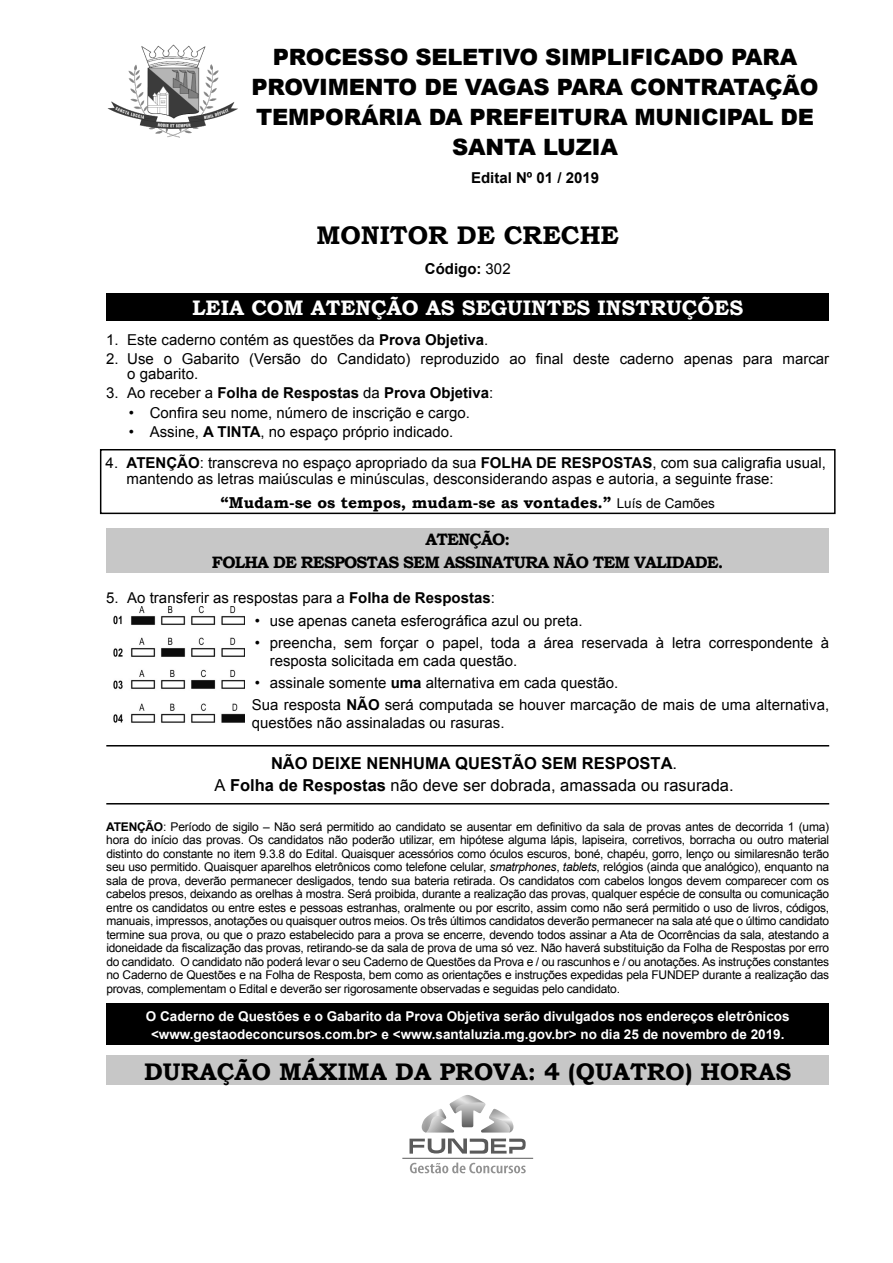
<style>
.page{position:relative;width:893px;height:1263px;background:#fff}
.page>*{position:absolute;margin:0;border:0;box-sizing:border-box;transform-origin:0 0}
.t1{font:700 25.5px "Bookman Old Style";color:#000}
.t2{font:700 24px "Bookman Old Style";color:#000}
.t3{font:900 22.5px/30px "Arial";letter-spacing:-.01em;color:#000;text-align:center}
.t4{font:700 21px "Bookman Old Style";color:#fff}
.t5{font:700 16.5px/22.2px "Arial";color:#000;text-align:center}
.t6{font:700 16.5px/22.5px "Bookman Old Style";letter-spacing:-.05em;color:#000;text-align:center}
.t7{font:700 15.75px "Bookman Old Style";color:#000}
.t8{font:15px/15px "Arial";color:#000}
.t9{font:700 15px "Arial";color:#000}
.t10{font:700 13.5px/18px "Arial";color:#fff;text-align:center}
.t11{font:12px/13.5px "Arial";letter-spacing:-.02em;color:#000;text-align:justify}
.s1{font-weight:400}
.s2{font-weight:700}
.s3{font-family:"Arial";font-weight:400;font-size:13.5px}
.s4{font-style:italic}
</style>
<div class="page">
<div style="left:106px;top:294px;width:723px;height:27px;background:#000"></div>
<div style="left:100px;top:449px;width:736px;height:65px;border:2px solid #000"></div>
<div style="left:106px;top:528px;width:723px;height:28px;background:#c7c7c7"></div>
<div style="left:106px;top:533px;width:723px;height:39px;background:#c7c7c7"></div>
<hr style="left:106px;top:745px;width:723px;height:1px;background:#000">
<hr style="left:106px;top:803px;width:723px;height:1px;background:#000">
<div style="left:106px;top:1003px;width:723px;height:42px;background:#000"></div>
<div style="left:106px;top:1055px;width:723px;height:29px;background:#c7c7c7"></div>
<div style="left:106px;top:1063px;width:723px;height:22px;background:#c7c7c7"></div>
<svg style="left:409px;top:1138px;width:117px;height:16px"></svg>
<svg style="left:421px;top:1095px;width:93px;height:37px"></svg>
<svg style="left:410px;top:1162px;width:116px;height:11px"></svg>
<hr style="left:402px;top:1158px;width:131px;height:1px;background:#5a5a5a">
<img style="left:113px;top:607px;width:131px;height:116px">
<img style="left:107px;top:44px;width:131px;height:94px">
<h3 class="t3" style="left:252px;top:41px;width:569px">PROCESSO SELETIVO SIMPLIFICADO PARA<br>PROVIMENTO DE VAGAS PARA CONTRATAÇÃO<br>TEMPORÁRIA DA PREFEITURA MUNICIPAL DE<br>SANTA LUZIA</h3>
<p class="t9" style="left:471px;top:168px;width:130px">Edital Nº 01 / 2019</p>
<h1 class="t1" style="left:317px;top:216px;width:304px">MONITOR DE CRECHE</h1>
<p class="t9" style="left:425px;top:259px;width:87px">Código: <span class="s1">302</span></p>
<h3 class="t4" style="left:192px;top:293px;width:553px">LEIA COM ATENÇÃO AS SEGUINTES INSTRUÇÕES</h3>
<p class="t8" style="left:106px;top:332px;width:384px">1. Este caderno contém as questões da <span class="s2">Prova Objetiva</span>.</p>
<p class="t8" style="left:127px;top:351px;width:703px;text-indent:-21px">2. Use o Gabarito (Versão do Candidato) reproduzido ao final deste caderno apenas para marcar o gabarito.</p>
<p class="t9" style="left:106px;top:383px;width:388px"><span class="s1">3. Ao receber a</span> Folha de Respostas <span class="s1">da</span> Prova Objetiva<span class="s1">:</span></p>
<p class="t8" style="left:129px;top:405px;width:343px">• Confira seu nome, número de inscrição e cargo.</p>
<p class="t8" style="left:129px;top:424px;width:326px">• Assine, <span class="s2">A TINTA</span>, no espaço próprio indicado.</p>
<p class="t8" style="left:127px;top:454px;width:701px;line-height:16.5px;text-indent:-21px">4. <span class="s2">ATENÇÃO</span>: transcreva no espaço apropriado da sua <span class="s2">FOLHA DE RESPOSTAS</span>, com sua caligrafia usual, mantendo as letras maiúsculas e minúsculas, desconsiderando aspas e autoria, a seguinte frase:</p>
<h3 class="t7" style="left:220px;top:491px;width:496px">“Mudam-se os tempos, mudam-se as vontades.” <span class="s3">Luís de Camões</span></h3>
<h3 class="t6" style="left:212px;top:528px;width:513px">ATENÇÃO:<br>FOLHA DE RESPOSTAS SEM ASSINATURA NÃO TEM VALIDADE.</h3>
<p class="t8" style="left:106px;top:591px;width:390px">5. Ao transferir as respostas para a <span class="s2">Folha de Respostas</span>:</p>
<p class="t8" style="left:255px;top:613px;width:329px">• use apenas caneta esferográfica azul ou preta.</p>
<p class="t8" style="left:270px;top:634px;width:561px;line-height:18px;text-indent:-15px">• preencha, sem forçar o papel, toda a área reservada à letra correspondente à resposta solicitada em cada questão.</p>
<p class="t8" style="left:252px;top:672px;width:579px;line-height:22.2px">• assinale somente <span class="s2">uma</span> alternativa em cada questão.<br>Sua resposta <span class="s2">NÃO</span> será computada se houver marcação de mais de uma alternativa,</p>
<p class="t8" style="left:252px;top:716px;width:254px">questões não assinaladas ou rasuras.</p>
<h3 class="t5" style="left:215px;top:752px;width:521px">NÃO DEIXE NENHUMA QUESTÃO SEM RESPOSTA<span class="s1">.<br>A</span> Folha de Respostas <span class="s1">não deve ser dobrada, amassada ou rasurada.</span></h3>
<p class="t11" style="left:106px;top:820px;width:724px"><span class="s2">ATENÇÃO</span>: Período de sigilo – Não será permitido ao candidato se ausentar em definitivo da sala de provas antes de decorrida 1 (uma) hora do início das provas. Os candidatos não poderão utilizar, em hipótese alguma lápis, lapiseira, corretivos, borracha ou outro material distinto do constante no item 9.3.8 do Edital. Quaisquer acessórios como óculos escuros, boné, chapéu, gorro, lenço ou similaresnão terão seu uso permitido. Quaisquer aparelhos eletrônicos como telefone celular, <span class="s4">smatrphones</span>, <span class="s4">tablets</span>, relógios (ainda que analógico), enquanto na sala de prova, deverão permanecer desligados, tendo sua bateria retirada. Os candidatos com cabelos longos devem comparecer com os cabelos presos, deixando as orelhas à mostra. Será proibida, durante a realização das provas, qualquer espécie de consulta ou comunicação entre os candidatos ou entre estes e pessoas estranhas, oralmente ou por escrito, assim como não será permitido o uso de livros, códigos, manuais, impressos, anotações ou quaisquer outros meios. Os três últimos candidatos deverão permanecer na sala até que o último candidato termine sua prova, ou que o prazo estabelecido para a prova se encerre, devendo todos assinar a Ata de Ocorrências da sala, atestando a idoneidade da fiscalização das provas, retirando-se da sala de prova de uma só vez. Não haverá substituição da Folha de Respostas por erro do candidato. O candidato não poderá levar o seu Caderno de Questões da Prova e / ou rascunhos e / ou anotações. As instruções constantes no Caderno de Questões e na Folha de Resposta, bem como as orientações e instruções expedidas pela FUNDEP durante a realização das provas, complementam o Edital e deverão ser rigorosamente observadas e seguidas pelo candidato.</p>
<p class="t10" style="left:146px;top:1008px;width:645px">O Caderno de Questões e o Gabarito da Prova Objetiva serão divulgados nos endereços eletrônicos &lt;www.gestaodeconcursos.com.br&gt; e &lt;www.santaluzia.mg.gov.br&gt; no dia 25 de novembro de 2019.</p>
<h2 class="t2" style="left:144px;top:1054px;width:649px">DURAÇÃO MÁXIMA DA PROVA: 4 (QUATRO) HORAS</h2>
</div>
